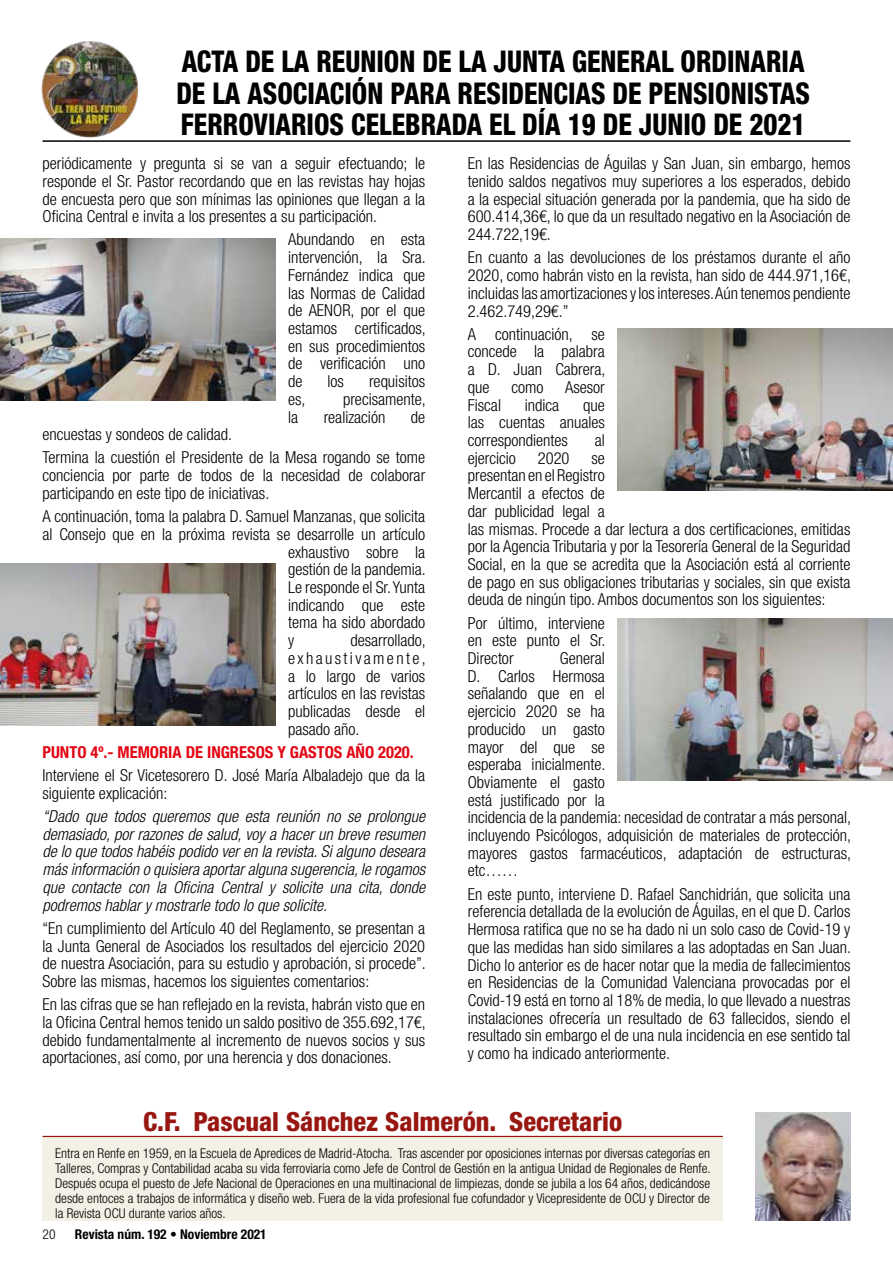
<style>
.page{position:relative;width:893px;height:1263px;background:#fff}
.page>*{position:absolute;margin:0;border:0;box-sizing:border-box;transform-origin:0 0}
.t1{font:800 condensed 30px/31.5px "Helvetica Neue LT Std";color:#000;scale:.9 1}
.t2{font:800 condensed 26.4px "Helvetica Neue LT Std";color:#981711}
.t3{font:300 condensed 16.5px/17.7px "Helvetica Neue LT Std";color:#000;text-align:justify}
.t4{font:italic 300 condensed 16.5px/17.7px "Helvetica Neue LT Std";color:#000;text-align:justify}
.t5{font:700 condensed 16.5px "Helvetica Neue LT Std";color:#e30613}
.t6{font:300 condensed 13.5px/15px "Helvetica Neue LT Std";color:#000;text-align:justify}
.t7{font:700 condensed 13.5px "Helvetica Neue LT Std";color:#000}
</style>
<div class="page">
<img style="left:41px;top:41px;width:99px;height:97px">
<hr style="left:43px;top:140px;width:807px;height:2px;background:#000">
<img style="left:755px;top:1112px;width:95px;height:108px">
<div style="left:43px;top:1137px;width:680px;height:83px;background:#f3f0e5"></div>
<hr style="left:43px;top:1136px;width:680px;height:1px;background:#981711">
<img style="left:0;top:238px;width:275px;height:162px">
<img style="left:0;top:563px;width:275px;height:163px">
<img style="left:618px;top:328px;width:275px;height:162px">
<img style="left:618px;top:618px;width:275px;height:162px">
<h1 class="t1" style="left:176px;top:46px;width:706px">ACTA DE LA REUNION DE LA JUNTA GENERAL ORDINARIA<br>DE LA ASOCIACIÓN PARA RESIDENCIAS DE PENSIONISTAS<br>FERROVIARIOS CELEBRADA EL DÍA 19 DE JUNIO DE 2021</h1>
<p class="t3" style="left:43px;top:154px;width:384px">periódicamente y pregunta si se van a seguir efectuando; le responde el Sr. Pastor recordando que en las revistas hay hojas de encuesta pero que son mínimas las opiniones que llegan a la Oficina Central e invita a los presentes a su participación.</p>
<p class="t3" style="left:288px;top:231px;width:139px">Abundando en esta intervención, la Sra.<br>Fernández indica que las Normas de Calidad de AENOR, por el que estamos certificados, en sus procedimientos de verificación uno de</p>
<p class="t3" style="left:327px;top:372px;width:18px">los</p>
<p class="t3" style="left:369px;top:372px;width:58px">requisitos</p>
<p class="t3" style="left:288px;top:390px;width:19px">es,</p>
<p class="t3" style="left:343px;top:390px;width:84px">precisamente,</p>
<p class="t3" style="left:288px;top:408px;width:12px">la</p>
<p class="t3" style="left:324px;top:408px;width:63px">realización</p>
<p class="t3" style="left:411px;top:408px;width:16px">de</p>
<p class="t3" style="left:43px;top:423px;width:384px;line-height:23.2px">encuestas y sondeos de calidad.<br>Termina la cuestión el Presidente de la Mesa rogando se tome</p>
<p class="t3" style="left:43px;top:466px;width:384px">conciencia por parte de todos de la necesidad de colaborar participando en este tipo de iniciativas.</p>
<p class="t3" style="left:43px;top:507px;width:384px">A continuación, toma la palabra D. Samuel Manzanas, que solicita</p>
<p class="t3" style="left:43px;top:525px;width:384px">al Consejo que en la próxima revista se desarrolle un artículo</p>
<p class="t3" style="left:288px;top:543px;width:139px">exhaustivo sobre la</p>
<p class="t3" style="left:288px;top:560px;width:139px">gestión de la pandemia.</p>
<p class="t3" style="left:288px;top:578px;width:139px">Le responde el Sr. Yunta</p>
<p class="t3" style="left:288px;top:596px;width:139px">indicando que este</p>
<p class="t3" style="left:288px;top:613px;width:139px">tema ha sido abordado</p>
<p class="t3" style="left:288px;top:631px;width:8px">y</p>
<p class="t3" style="left:288px;top:631px;width:139px;text-indent:62px">desarrollado, exhaustivamente, a lo largo de varios artículos en las revistas publicadas desde el pasado año.</p>
<p class="t5" style="left:43px;top:742px;width:373px">PUNTO 4º.- MEMORIA DE INGRESOS Y GASTOS AÑO 2020.</p>
<p class="t3" style="left:43px;top:766px;width:384px">Interviene el Sr Vicetesorero D. José María Albaladejo que da la siguiente explicación:</p>
<p class="t4" style="left:43px;top:808px;width:384px">“Dado que todos queremos que esta reunión no se prolongue demasiado, por razones de salud, voy a hacer un breve resumen de lo que todos habéis podido ver en la revista. Si alguno deseara más información o quisiera aportar alguna sugerencia, le rogamos que contacte con la Oficina Central y solicite una cita, donde podremos hablar y mostrarle todo lo que solicite.</p>
<p class="t3" style="left:43px;top:919px;width:385px">“En cumplimiento del Artículo 40 del Reglamento, se presentan a la Junta General de Asociados los resultados del ejercicio 2020 de nuestra Asociación, para su estudio y aprobación, si procede”.<br>Sobre las mismas, hacemos los siguientes comentarios:</p>
<p class="t3" style="left:43px;top:995px;width:385px">En las cifras que se han reflejado en la revista, habrán visto que en la Oficina Central hemos tenido un saldo positivo de 355.692,17€, debido fundamentalmente al incremento de nuevos socios y sus aportaciones, así como, por una herencia y dos donaciones.</p>
<p class="t3" style="left:468px;top:155px;width:384px">En las Residencias de Águilas y San Juan, sin embargo, hemos tenido saldos negativos muy superiores a los esperados, debido a la especial situación generada por la pandemia, que ha sido de 600.414,36€, lo que da un resultado negativo en la Asociación de 244.722,19€.</p>
<p class="t3" style="left:468px;top:249px;width:385px">En cuanto a las devoluciones de los préstamos durante el año 2020, como habrán visto en la revista, han sido de 444.971,16€, incluidas las amortizaciones y los intereses. Aún tenemos pendiente 2.462.749,29€.”</p>
<p class="t3" style="left:468px;top:325px;width:139px">A continuación, se concede la palabra a D. Juan Cabrera, que</p>
<p class="t3" style="left:512px;top:378px;width:34px">como</p>
<p class="t3" style="left:565px;top:378px;width:41px">Asesor</p>
<p class="t3" style="left:468px;top:396px;width:35px">Fiscal</p>
<p class="t3" style="left:525px;top:396px;width:36px">indica</p>
<p class="t3" style="left:468px;top:396px;width:139px;text-indent:115px">que las cuentas anuales correspondientes</p>
<p class="t3" style="left:595px;top:431px;width:12px">al</p>
<p class="t3" style="left:468px;top:449px;width:50px">ejercicio</p>
<p class="t3" style="left:538px;top:449px;width:33px">2020</p>
<p class="t3" style="left:468px;top:449px;width:384px;text-align:left;text-indent:124px">se<br>presentan en el Registro<br>Mercantil a efectos de<br>dar publicidad legal a<br>las mismas. Procede a dar lectura a dos certificaciones, emitidas por la Agencia Tributaria y por la Tesorería General de la Seguridad Social, en la que se acredita que la Asociación está al corriente de pago en sus obligaciones tributarias y sociales, sin que exista deuda de ningún tipo. Ambos documentos son los siguientes:</p>
<p class="t3" style="left:468px;top:614px;width:139px">Por último, interviene en este punto el Sr.<br>Director</p>
<p class="t3" style="left:468px;top:649px;width:385px;text-align:left;text-indent:92px">General<br>D. Carlos Hermosa<br>señalando que en el<br>ejercicio 2020 se ha<br>producido un gasto<br>mayor del que se<br>esperaba inicialmente.<br>Obviamente el gasto<br>está justificado por la<br>incidencia de la pandemia: necesidad de contratar a más personal, incluyendo Psicólogos, adquisición de materiales de protección, mayores gastos farmacéuticos, adaptación de estructuras, etc……</p>
<p class="t3" style="left:468px;top:885px;width:385px">En este punto, interviene D. Rafael Sanchidrián, que solicita una referencia detallada de la evolución de Águilas, en el que D. Carlos Hermosa ratifica que no se ha dado ni un solo caso de Covid-19 y que las medidas han sido similares a las adoptadas en San Juan.<br>Dicho lo anterior es de hacer notar que la media de fallecimientos en Residencias de la Comunidad Valenciana provocadas por el Covid-19 está en torno al 18% de media, lo que llevado a nuestras instalaciones ofrecería un resultado de 63 fallecidos, siendo el resultado sin embargo el de una nula incidencia en ese sentido tal y como ha indicado anteriormente.</p>
<h2 class="t2" style="left:143px;top:1105px;width:481px">C.F. Pascual Sánchez Salmerón. Secretario</h2>
<p class="t6" style="left:55px;top:1146px;width:657px">Entra en Renfe en 1959, en la Escuela de Apredices de Madrid-Atocha. Tras ascender por oposiciones internas por diversas categorías en Talleres, Compras y Contabilidad acaba su vida ferroviaria como Jefe de Control de Gestión en la antigua Unidad de Regionales de Renfe.<br>Después ocupa el puesto de Jefe Nacional de Operaciones en una multinacional de limpiezas, donde se jubila a los 64 años, dedicándose desde entoces a trabajos de informática y diseño web. Fuera de la vida profesional fue cofundador y Vicepresidente de OCU y Director de la Revista OCU durante varios años.</p>
<p class="t6" style="left:43px;top:1226px;width:14px">20</p>
<p class="t7" style="left:75px;top:1225px;width:193px">Revista núm. 192 • Noviembre 2021</p>
</div>
